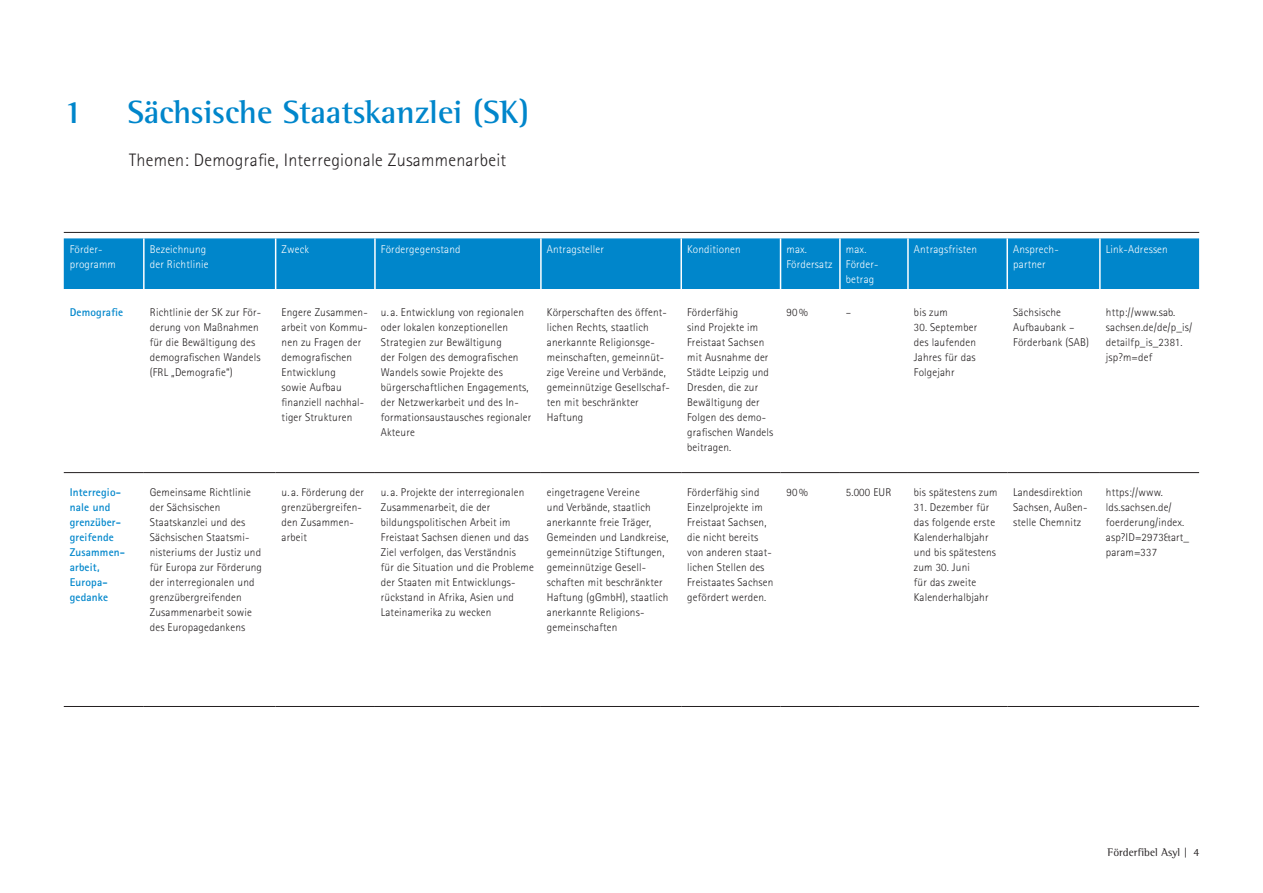
<style>
.page{position:relative;width:1263px;height:893px;background:#fff}
.page>*{position:absolute;margin:0;border:0;box-sizing:border-box;transform-origin:0 0}
.t1{font:700 33px "Rotis Semi Serif";color:#0086cb}
.t2{font:300 18px "Rotis Sans Serif";letter-spacing:.015em;color:#231f20}
.t3{font:300 11.25px/15px "Rotis Sans Serif";letter-spacing:.015em;color:#231f20}
.t4{font:300 11.25px/15px "Rotis Sans Serif";letter-spacing:.015em;color:#fff}
.t5{font:700 11.25px/15px "Rotis Sans Serif";letter-spacing:.015em;color:#0086cb}
.t6{font:11.25px "Rotis Semi Serif";letter-spacing:.01em;color:#231f20}
</style>
<div class="page">
<hr style="left:64px;top:232px;width:1135px;height:1px;background:#231f20">
<div style="left:64px;top:238px;width:1135px;height:51px;background:#0086cb"></div>
<hr style="left:143px;top:238px;width:2px;height:51px;background:#fff">
<hr style="left:275px;top:238px;width:1px;height:51px;background:#fff">
<hr style="left:374px;top:238px;width:2px;height:51px;background:#fff">
<hr style="left:540px;top:238px;width:2px;height:51px;background:#fff">
<hr style="left:680px;top:238px;width:2px;height:51px;background:#fff">
<hr style="left:780px;top:238px;width:1px;height:51px;background:#fff">
<hr style="left:839px;top:238px;width:2px;height:51px;background:#fff">
<hr style="left:907px;top:238px;width:2px;height:51px;background:#fff">
<hr style="left:1006px;top:238px;width:2px;height:51px;background:#fff">
<hr style="left:1099px;top:238px;width:2px;height:51px;background:#fff">
<hr style="left:64px;top:472px;width:80px;height:1px;background:#231f20">
<hr style="left:144px;top:472px;width:132px;height:1px;background:#231f20">
<hr style="left:276px;top:472px;width:99px;height:1px;background:#231f20">
<hr style="left:375px;top:472px;width:166px;height:1px;background:#231f20">
<hr style="left:541px;top:472px;width:140px;height:1px;background:#231f20">
<hr style="left:681px;top:472px;width:99px;height:1px;background:#231f20">
<hr style="left:780px;top:472px;width:60px;height:1px;background:#231f20">
<hr style="left:840px;top:472px;width:68px;height:1px;background:#231f20">
<hr style="left:908px;top:472px;width:99px;height:1px;background:#231f20">
<hr style="left:1007px;top:472px;width:93px;height:1px;background:#231f20">
<hr style="left:1100px;top:472px;width:99px;height:1px;background:#231f20">
<hr style="left:64px;top:706px;width:80px;height:1px;background:#231f20">
<hr style="left:144px;top:706px;width:132px;height:1px;background:#231f20">
<hr style="left:276px;top:706px;width:99px;height:1px;background:#231f20">
<hr style="left:375px;top:706px;width:166px;height:1px;background:#231f20">
<hr style="left:541px;top:706px;width:140px;height:1px;background:#231f20">
<hr style="left:681px;top:706px;width:99px;height:1px;background:#231f20">
<hr style="left:780px;top:706px;width:60px;height:1px;background:#231f20">
<hr style="left:840px;top:706px;width:68px;height:1px;background:#231f20">
<hr style="left:908px;top:706px;width:99px;height:1px;background:#231f20">
<hr style="left:1007px;top:706px;width:93px;height:1px;background:#231f20">
<hr style="left:1100px;top:706px;width:99px;height:1px;background:#231f20">
<h1 class="t1" style="left:64px;top:92px;width:20px">1</h1>
<h1 class="t1" style="left:128px;top:92px;width:403px">Sächsische Staatskanzlei (SK)</h1>
<h2 class="t2" style="left:129px;top:150px;width:379px">Themen: Demografie, Interregionale Zusammenarbeit</h2>
<p class="t4" style="left:70px;top:242px;width:48px">Förder&shy;programm</p>
<p class="t4" style="left:150px;top:242px;width:60px">Bezeichnung der Richtlinie</p>
<p class="t4" style="left:282px;top:242px;width:29px">Zweck</p>
<p class="t4" style="left:381px;top:242px;width:81px">Fördergegenstand</p>
<p class="t4" style="left:547px;top:242px;width:59px">Antragsteller</p>
<p class="t4" style="left:687px;top:242px;width:55px">Konditionen</p>
<p class="t4" style="left:786px;top:242px;width:47px">max.<br>Fördersatz</p>
<p class="t4" style="left:846px;top:242px;width:33px">max.<br>Förder&shy;betrag</p>
<p class="t4" style="left:914px;top:242px;width:65px">Antragsfristen</p>
<p class="t4" style="left:1013px;top:242px;width:47px">Ansprech&shy;partner</p>
<p class="t4" style="left:1106px;top:242px;width:64px">Link-Adressen</p>
<p class="t5" style="left:70px;top:305px;width:55px">Demografie</p>
<p class="t3" style="left:150px;top:305px;width:113px">Richtlinie der SK zur För&shy;derung von Maßnahmen für die Bewältigung des demografischen Wandels (FRL „Demografie“)</p>
<p class="t3" style="left:282px;top:305px;width:88px">Engere Zusammen&shy;arbeit von Kommu&shy;nen zu Fragen der demografischen<br>Entwicklung<br>sowie Aufbau finanziell nachhal&shy;tiger Strukturen</p>
<p class="t3" style="left:381px;top:305px;width:152px">u. a. Entwicklung von regionalen oder lokalen konzeptionellen<br>Strategien zur Bewältigung<br>der Folgen des demografischen<br>Wandels sowie Projekte des bürgerschaftlichen Engagements, der Netzwerkarbeit und des In&shy;formationsaustausches regionaler<br>Akteure</p>
<p class="t3" style="left:547px;top:305px;width:124px">Körperschaften des öffent&shy;lichen Rechts, staatlich anerkannte Religionsge&shy;meinschaften, gemeinnüt&shy;zige Vereine und Verbände, gemeinnützige Gesellschaf&shy;ten mit beschränkter<br>Haftung</p>
<p class="t3" style="left:687px;top:305px;width:88px">Förderfähig<br>sind Projekte im<br>Freistaat Sachsen mit Ausnahme der<br>Städte Leipzig und<br>Dresden, die zur<br>Bewältigung der<br>Folgen des demo&shy;grafischen Wandels beitragen.</p>
<p class="t3" style="left:786px;top:305px;width:23px">90%</p>
<p class="t3" style="left:846px;top:305px;width:7px">–</p>
<p class="t3" style="left:914px;top:305px;width:35px">bis zum</p>
<p class="t3" style="left:1013px;top:305px;width:77px">Sächsische<br>Aufbaubank –<br>Förderbank (SAB)</p>
<p class="t3" style="left:1106px;top:305px;width:88px">http://www.sab. sachsen.de/de/p_is/ detailfp_is_2381. jsp?m=def</p>
<p class="t3" style="left:914px;top:320px;width:65px">30. September des laufenden<br>Jahres für das<br>Folgejahr</p>
<p class="t5" style="left:70px;top:485px;width:57px">Interregio&shy;nale und grenzüber&shy;greifende<br>Zusammen&shy;arbeit,<br>Europa&shy;gedanke</p>
<p class="t3" style="left:150px;top:485px;width:114px">Gemeinsame Richtlinie der Sächsischen<br>Staatskanzlei und des<br>Sächsischen Staatsmi&shy;nisteriums der Justiz und für Europa zur Förderung der interregionalen und grenzübergreifenden<br>Zusammenarbeit sowie des Europagedankens</p>
<p class="t3" style="left:282px;top:485px;width:84px">u. a. Förderung der grenzübergreifen&shy;den Zusammen&shy;arbeit</p>
<p class="t3" style="left:381px;top:485px;width:154px">u. a. Projekte der interregionalen<br>Zusammenarbeit, die der bildungspolitischen Arbeit im<br>Freistaat Sachsen dienen und das<br>Ziel verfolgen, das Verständnis<br>für die Situation und die Probleme der Staaten mit Entwicklungs&shy;rückstand in Afrika, Asien und<br>Lateinamerika zu wecken</p>
<p class="t3" style="left:547px;top:485px;width:123px">eingetragene Vereine<br>und Verbände, staatlich anerkannte freie Träger,<br>Gemeinden und Landkreise, gemeinnützige Stiftungen, gemeinnützige Gesell&shy;schaften mit beschränkter<br>Haftung (gGmbH), staatlich anerkannte Religions&shy;gemeinschaften</p>
<p class="t3" style="left:687px;top:485px;width:88px">Förderfähig sind<br>Einzelprojekte im<br>Freistaat Sachsen, die nicht bereits von anderen staat&shy;lichen Stellen des<br>Freistaates Sachsen gefördert werden.</p>
<p class="t3" style="left:786px;top:485px;width:23px">90%</p>
<p class="t3" style="left:846px;top:485px;width:47px">5.000 EUR</p>
<p class="t3" style="left:914px;top:485px;width:85px">bis spätestens zum</p>
<p class="t3" style="left:914px;top:500px;width:84px">31. Dezember für das folgende erste<br>Kalenderhalbjahr und bis spätestens zum 30. Juni<br>für das zweite<br>Kalenderhalbjahr</p>
<p class="t3" style="left:1013px;top:485px;width:76px">Landesdirektion<br>Sachsen, Außen&shy;stelle Chemnitz</p>
<p class="t3" style="left:1106px;top:485px;width:85px">https://www. lds.sachsen.de/ foerderung/index. asp?ID=2973&amp;art_ param=337</p>
<p class="t6" style="left:1107px;top:846px;width:93px">Förderfibel Asyl | 4</p>
</div>
